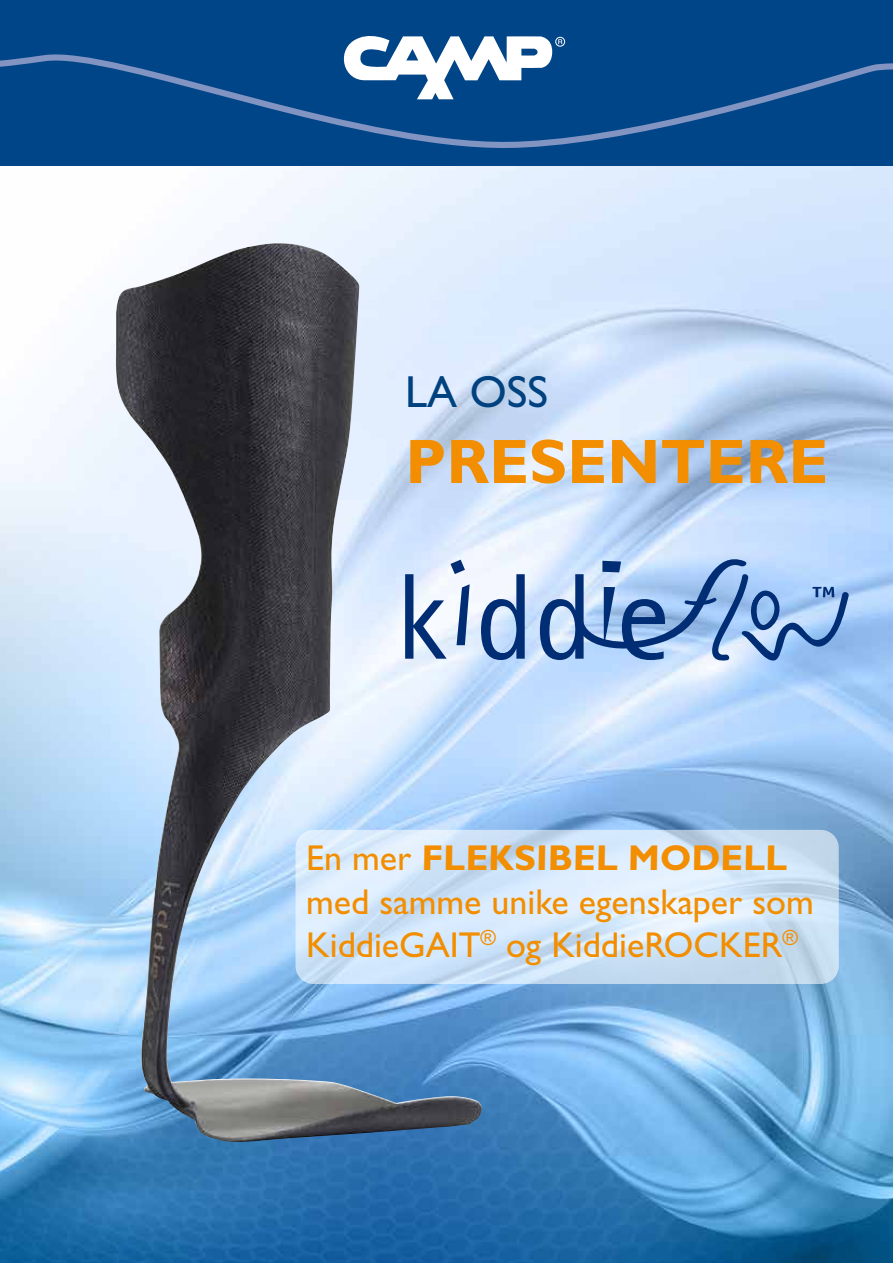
<style>
.page{position:relative;width:893px;height:1263px;background:#fff}
.page>*{position:absolute;margin:0;border:0;box-sizing:border-box;transform-origin:0 0}
.t1{font:700 63px "Gill Sans Std";color:#f28e00}
.t2{font:45px "Gill Sans Std";color:#00417f}
.t3{font:36px/43.2px "Gill Sans Std";color:#f28e00}
.s1{font-weight:700}
</style>
<div class="page">
<img style="left:0;top:165px;width:893px;height:1098px">
<img style="left:116px;top:244px;width:367px;height:898px">
<svg style="left:481px;top:574px;width:44px;height:86px"></svg>
<svg style="left:405px;top:560px;width:65px;height:99px"></svg>
<svg style="left:540px;top:550px;width:310px;height:113px;background:#92b2de"></svg>
<svg style="left:296px;top:830px;width:543px;height:154px;background:#d1e4f7"></svg>
<div style="left:0;top:0;width:893px;height:165px;background:#004587"></div>
<svg style="left:355px;top:36px;width:193px;height:4px"></svg>
<div style="left:555px;top:37px;width:10px;height:10px;border:1px solid #fff;border-radius:50%"></div>
<svg style="left:0;top:40px;width:893px;height:108px"></svg>
<p class="t2" style="left:405px;top:366px;width:144px">LA OSS</p>
<h1 class="t1" style="left:405px;top:424px;width:425px">PRESENTERE</h1>
<p class="t3" style="left:306px;top:837px;width:509px">En mer <span class="s1">FLEKSIBEL MODELL </span>med samme unike egenskaper som<br>KiddieGAIT<sup>®</sup> og KiddieROCKER<sup>®</sup></p>
</div>
